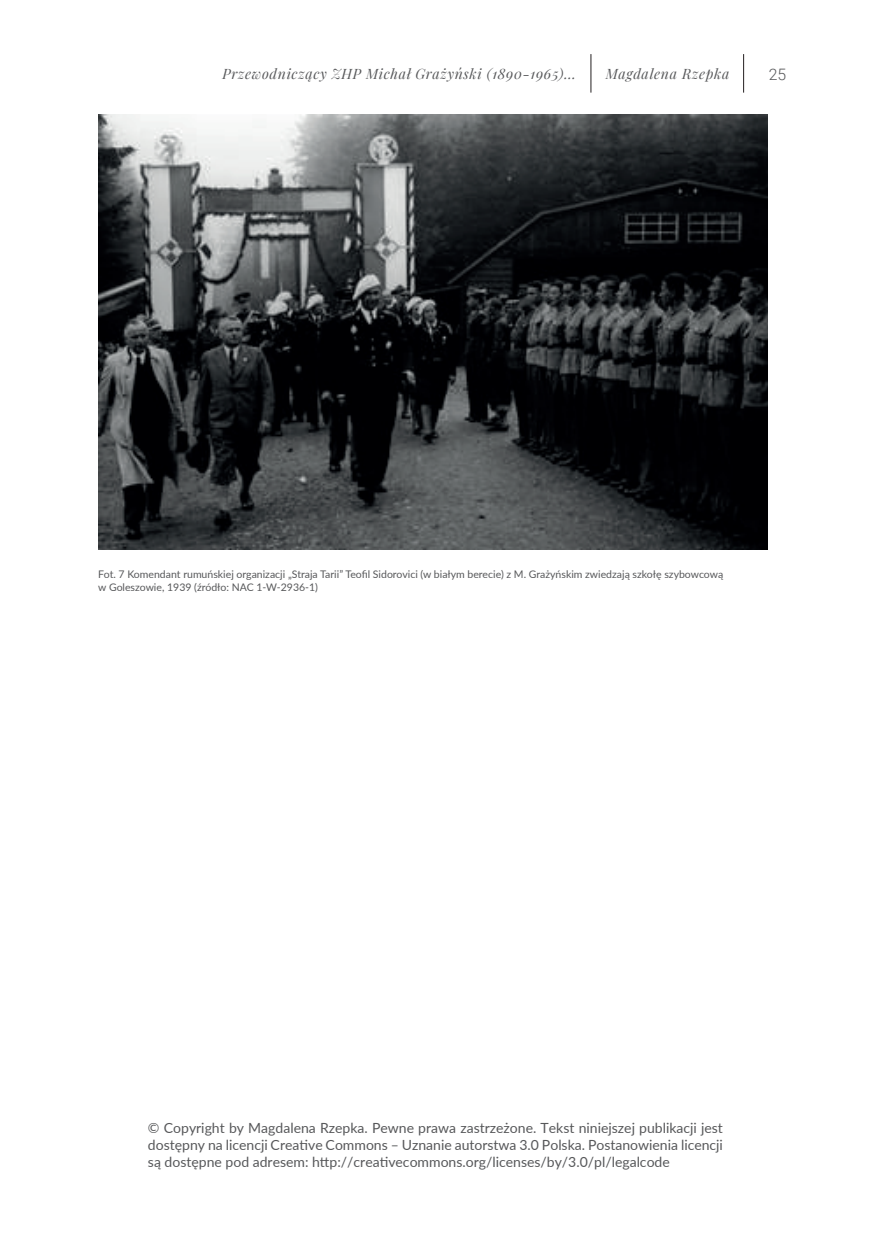
<style>
.page{position:relative;width:874px;height:1241px;background:#fff}
.page>*{position:absolute;margin:0;border:0;box-sizing:border-box;transform-origin:0 0}
.t1{font:300 15.75px "Roboto";color:#57585a}
.t2{font:14px/16.8px "Lato";color:#57585a;text-align:justify}
.t3{font:italic 14px "Playfair Display";letter-spacing:.05em;color:#57585a}
.t4{font:10.5px/12.6px "Lato";color:#57585a}
</style>
<div class="page">
<hr style="left:590px;top:54px;width:1px;height:39px;background:#231f20">
<hr style="left:743px;top:54px;width:1px;height:39px;background:#231f20">
<img style="left:98px;top:114px;width:669px;height:435px">
<p class="t3" style="left:222px;top:63px;width:355px">Przewodniczący ZHP Michał Grażyński (1890-1965)...</p>
<p class="t3" style="left:605px;top:63px;width:125px">Magdalena Rzepka</p>
<p class="t1" style="left:768px;top:63px;width:19px">25</p>
<p class="t4" style="left:98px;top:568px;width:626px">Fot. 7 Komendant rumuńskiej organizacji „Straja Tarii” Teofil Sidorovici (w białym berecie) z M. Grażyńskim zwiedzają szkołę szybowcową w Goleszowie, 1939 (źródło: NAC 1-W-2936-1)</p>
<p class="t2" style="left:148px;top:1118px;width:576px">© Copyright by Magdalena Rzepka. Pewne prawa zastrzeżone. Tekst niniejszej publikacji jest dostępny na licencji Creative Commons – Uznanie autorstwa 3.0 Polska. Postanowienia licencji są dostępne pod adresem: http://creativecommons.org/licenses/by/3.0/pl/legalcode</p>
</div>
